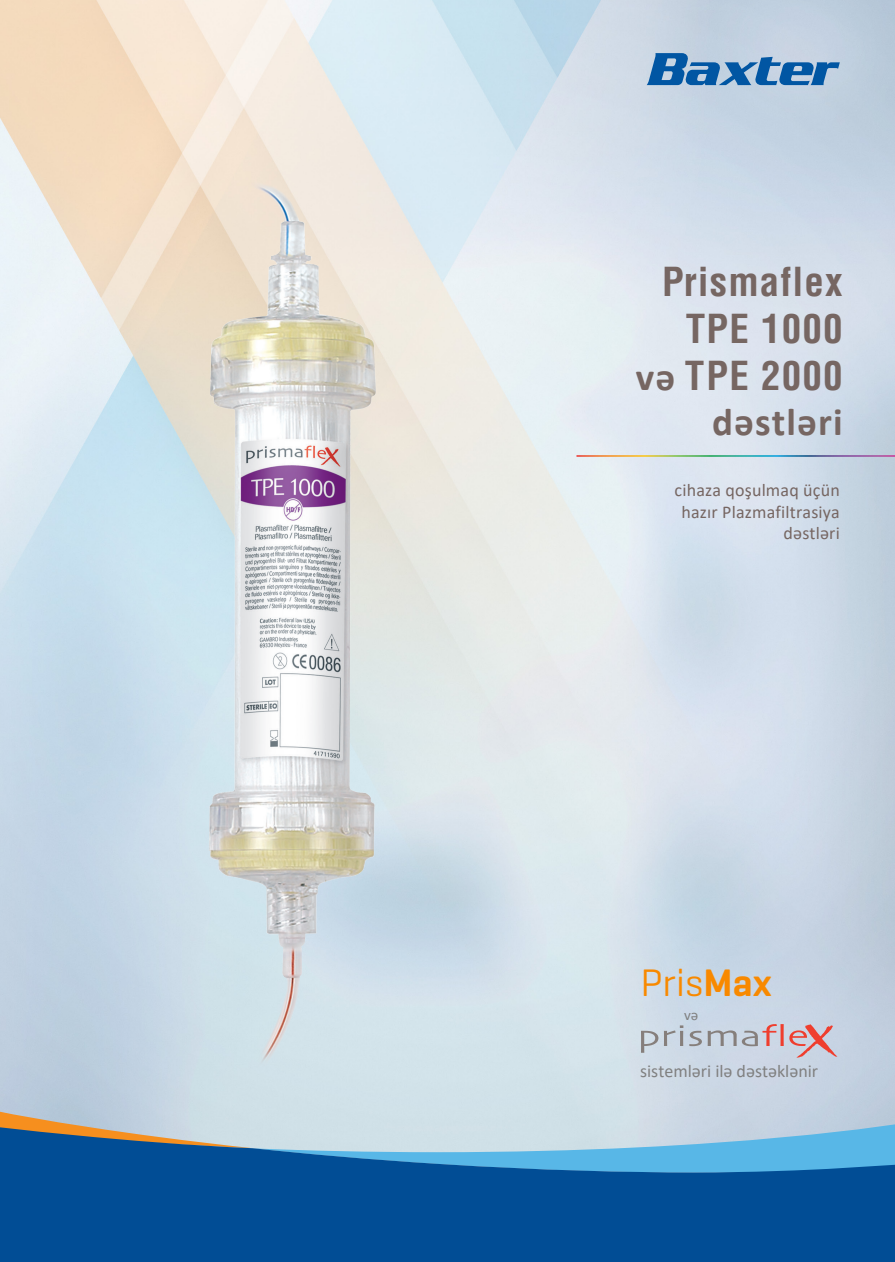
<style>
.page{position:relative;width:895px;height:1262px;background:#fff}
.page>*{position:absolute;margin:0;border:0;box-sizing:border-box;transform-origin:0 0}
.Title___Right_Bleed{font:700 condensed 39px/46.2px "Helvetica LT Std";letter-spacing:.03em;color:#766662;text-align:right}
.t1{font:39px "Geogrotesque";color:#f88900}
.Subhead___Right_Blee{font:18px/21.6px "Calibri";letter-spacing:.01em;color:#766662;text-align:right}
.t2{font:18px "Calibri";color:#808080}
.t3{font:15px "Calibri";color:#808080}
.s1{font-family:"Calibri";font-stretch:normal}
.s2{font-weight:600}
</style>
<div class="page">
<img style="left:0;top:0;width:894px;height:1109px">
<svg style="left:646px;top:53px;width:193px;height:32px"></svg>
<hr style="left:576px;top:455px;width:318px;height:2px;background:#fff">
<img style="left:65px;top:125px;width:394px;height:972px">
<svg style="left:0;top:1109px;width:894px;height:16px"></svg>
<svg style="left:0;top:1125px;width:894px;height:137px;fill:#014d95"></svg>
<svg style="left:641px;top:1031px;width:17px;height:21px"></svg>
<svg style="left:664px;top:1025px;width:19px;height:21px"></svg>
<svg style="left:689px;top:1031px;width:12px;height:15px"></svg>
<svg style="left:707px;top:1024px;width:76px;height:22px"></svg>
<svg style="left:789px;top:1024px;width:48px;height:33px"></svg>
<p class="Title___Right_Bleed" style="left:635px;top:259px;width:208px">Prismaflex<br>TPE 1000<br><span class="s1">və</span> TPE 2000 <span class="s1">dəstləri</span></p>
<p class="Subhead___Right_Blee" style="left:674px;top:479px;width:167px">cihaza qoşulmaq üçün hazır Plazmafiltrasiya dəstləri</p>
<h1 class="t1" style="left:640px;top:958px;width:133px">Pris<span class="s2">Max</span></h1>
<p class="t3" style="left:684px;top:1004px;width:16px">və</p>
<p class="t2" style="left:640px;top:1058px;width:179px">sistemləri ilə dəstəklənir</p>
</div>
